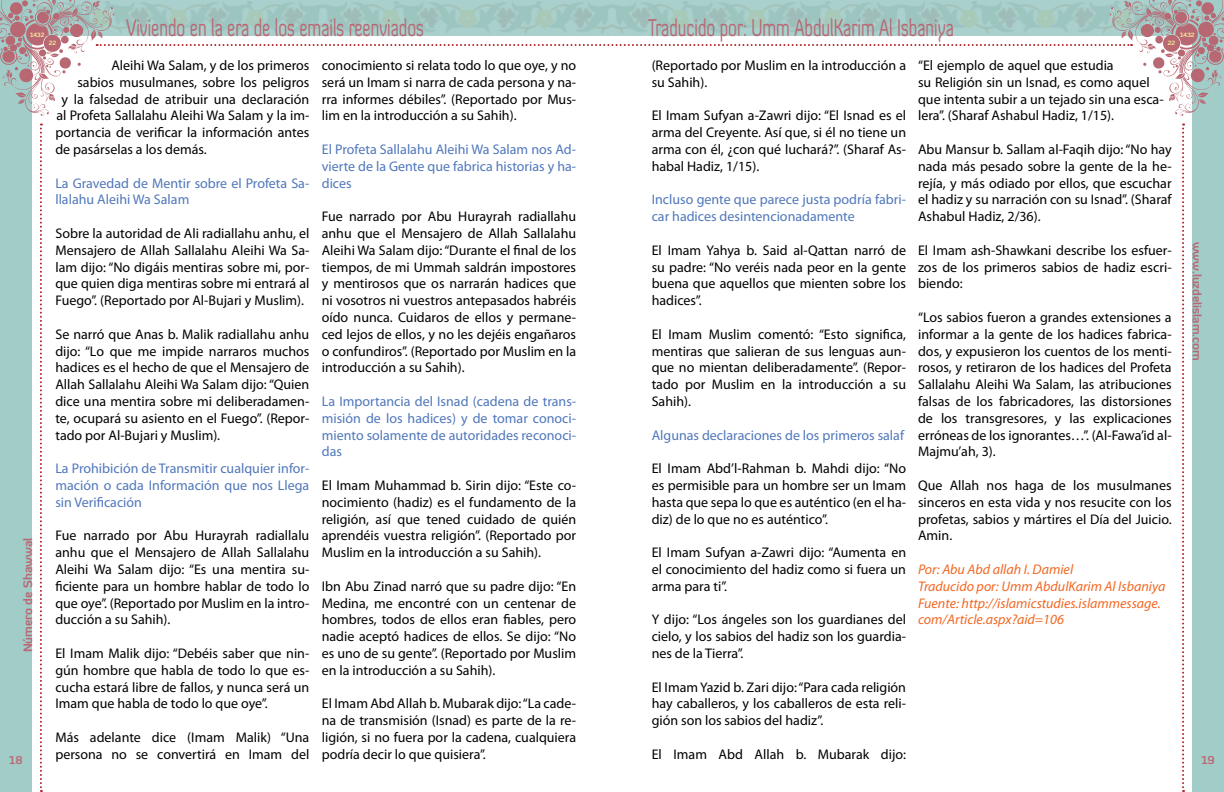
<style>
.page{position:relative;width:1224px;height:792px;background:#fff}
.page>*{position:absolute;margin:0;border:0;box-sizing:border-box;transform-origin:0 0}
.t1{font:24px "Diavlo";color:#b86873;scale:.67 1}
.t2{font:14px/16.8px "Myriad Pro";color:#000;text-align:justify}
.t3{font:14px/16.8px "Myriad Pro";color:#5077bb;text-align:justify}
.t4{font:italic 14px/16.8px "Myriad Pro";color:#f26722}
.t5{font:700 12px "Diavlo";color:#b86873}
.t6{font:700 11px "Diavlo";color:#b86873}
.t7{font:700 6px "Diavlo";color:#f8f299}
</style>
<div class="page">
<div style="left:0;top:0;width:32px;height:792px;background:#a2ccc8"></div>
<svg style="left:40px;top:124px;width:2px;height:668px"></svg>
<div style="left:1192px;top:0;width:32px;height:792px;background:#a2ccc8"></div>
<svg style="left:1182px;top:124px;width:2px;height:668px"></svg>
<svg style="left:0;top:0;width:1224px;height:116px"></svg>
<p class="t7" style="left:30px;top:31px;width:16px">1432</p>
<p class="t7" style="left:49px;top:39px;width:9px">22</p>
<p class="t1" style="left:126px;top:13px;width:446px">Viviendo en la era de los emails reenviados</p>
<p class="t1" style="left:648px;top:13px;width:458px">Traducido por: Umm AbdulKarim Al Isbaniya</p>
<p class="t7" style="left:1180px;top:31px;width:16px">1432</p>
<p class="t7" style="left:1168px;top:39px;width:9px">22</p>
<p class="t2" style="left:111px;top:57px;width:200px">Aleihi Wa Salam, y de los primeros</p>
<p class="t2" style="left:77px;top:74px;width:233px">sabios musulmanes, sobre los peligros</p>
<p class="t2" style="left:61px;top:90px;width:249px">y la falsedad de atribuir una declaración</p>
<p class="t2" style="left:56px;top:107px;width:254px">al Profeta Sallalahu Aleihi Wa Salam y la im-</p>
<p class="t2" style="left:55px;top:124px;width:255px">portancia de verificar la información antes</p>
<p class="t2" style="left:55px;top:141px;width:153px">de pasárselas a los demás.</p>
<p class="t3" style="left:55px;top:174px;width:255px">La Gravedad de Mentir sobre el Profeta Sa&shy;llalahu Aleihi Wa Salam</p>
<p class="t2" style="left:55px;top:225px;width:256px">Sobre la autoridad de Ali radiallahu anhu, el Mensajero de Allah Sallalahu Aleihi Wa Sa&shy;lam dijo: “No digáis mentiras sobre mi, por&shy;que quien diga mentiras sobre mi entrará al Fuego”. (Reportado por Al-Bujari y Muslim).</p>
<p class="t2" style="left:55px;top:326px;width:255px">Se narró que Anas b. Malik radiallahu anhu dijo: “Lo que me impide narraros muchos hadices es el hecho de que el Mensajero de Allah Sallalahu Aleihi Wa Salam dijo: “Quien dice una mentira sobre mi deliberadamen&shy;te, ocupará su asiento en el Fuego”. (Repor&shy;tado por Al-Bujari y Muslim).</p>
<p class="t3" style="left:55px;top:460px;width:256px">La Prohibición de Transmitir cualquier infor&shy;mación o cada Información que nos Llega sin Verificación</p>
<p class="t2" style="left:55px;top:527px;width:256px">Fue narrado por Abu Hurayrah radiallalu anhu que el Mensajero de Allah Sallalahu Aleihi Wa Salam dijo: “Es una mentira su&shy;ficiente para un hombre hablar de todo lo que oye”. (Reportado por Muslim en la intro&shy;ducción a su Sahih).</p>
<p class="t2" style="left:55px;top:645px;width:256px">El Imam Malik dijo: “Debéis saber que nin&shy;gún hombre que habla de todo lo que es&shy;cucha estará libre de fallos, y nunca será un Imam que habla de todo lo que oye”.</p>
<p class="t2" style="left:55px;top:729px;width:256px">Más adelante dice (Imam Malik) “Una persona no se convertirá en Imam del</p>
<p class="t2" style="left:652px;top:57px;width:256px">(Reportado por Muslim en la introducción a su Sahih).</p>
<p class="t2" style="left:652px;top:107px;width:256px">El Imam Sufyan a-Zawri dijo: “El Isnad es el arma del Creyente. Así que, si él no tiene un arma con él, ¿con qué luchará?”. (Sharaf As&shy;habal Hadiz, 1/15).</p>
<p class="t3" style="left:652px;top:191px;width:255px">Incluso gente que parece justa podría fabri&shy;car hadices desintencionadamente</p>
<p class="t2" style="left:652px;top:242px;width:256px">El Imam Yahya b. Said al-Qattan narró de su padre: “No veréis nada peor en la gente buena que aquellos que mienten sobre los hadices”.</p>
<p class="t2" style="left:652px;top:326px;width:256px">El Imam Muslim comentó: “Esto significa, mentiras que salieran de sus lenguas aun&shy;que no mientan deliberadamente”. (Repor&shy;tado por Muslim en la introducción a su Sahih).</p>
<p class="t3" style="left:652px;top:426px;width:254px">Algunas declaraciones de los primeros salaf</p>
<p class="t2" style="left:652px;top:460px;width:256px">El Imam Abd’l-Rahman b. Mahdi dijo: “No es permisible para un hombre ser un Imam hasta que sepa lo que es auténtico (en el ha&shy;diz) de lo que no es auténtico”.</p>
<p class="t2" style="left:652px;top:544px;width:256px">El Imam Sufyan a-Zawri dijo: “Aumenta en el conocimiento del hadiz como si fuera un arma para ti”.</p>
<p class="t2" style="left:652px;top:611px;width:256px">Y dijo: “Los ángeles son los guardianes del cielo, y los sabios del hadiz son los guardia&shy;nes de la Tierra”.</p>
<p class="t2" style="left:652px;top:678px;width:256px">El Imam Yazid b. Zari dijo: “Para cada religión hay caballeros, y los caballeros de esta reli&shy;gión son los sabios del hadiz”.</p>
<p class="t2" style="left:652px;top:746px;width:256px">El Imam Abd Allah b. Mubarak dijo:</p>
<p class="t2" style="left:322px;top:57px;width:256px">conocimiento si relata todo lo que oye, y no será un Imam si narra de cada persona y na&shy;rra informes débiles”. (Reportado por Mus&shy;lim en la introducción a su Sahih).</p>
<p class="t3" style="left:322px;top:141px;width:256px">El Profeta Sallalahu Aleihi Wa Salam nos Ad&shy;vierte de la Gente que fabrica historias y ha&shy;dices</p>
<p class="t2" style="left:322px;top:208px;width:256px">Fue narrado por Abu Hurayrah radiallahu anhu que el Mensajero de Allah Sallalahu Aleihi Wa Salam dijo: “Durante el final de los tiempos, de mi Ummah saldrán impostores y mentirosos que os narrarán hadices que ni vosotros ni vuestros antepasados habréis oído nunca. Cuidaros de ellos y permane&shy;ced lejos de ellos, y no les dejéis engañaros o confundiros”. (Reportado por Muslim en la introducción a su Sahih).</p>
<p class="t3" style="left:322px;top:393px;width:256px">La Importancia del Isnad (cadena de trans&shy;misión de los hadices) y de tomar conoci&shy;miento solamente de autoridades reconoci&shy;das</p>
<p class="t2" style="left:322px;top:477px;width:256px">El Imam Muhammad b. Sirin dijo: “Este co&shy;nocimiento (hadiz) es el fundamento de la religión, así que tened cuidado de quién aprendéis vuestra religión”. (Reportado por Muslim en la introducción a su Sahih).</p>
<p class="t2" style="left:322px;top:578px;width:256px">Ibn Abu Zinad narró que su padre dijo: “En Medina, me encontré con un centenar de hombres, todos de ellos eran fiables, pero nadie aceptó hadices de ellos. Se dijo: “No es uno de su gente”. (Reportado por Muslim en la introducción a su Sahih).</p>
<p class="t2" style="left:322px;top:695px;width:256px">El Imam Abd Allah b. Mubarak dijo: “La cade&shy;na de transmisión (Isnad) es parte de la re&shy;ligión, si no fuera por la cadena, cualquiera podría decir lo que quisiera”.</p>
<p class="t2" style="left:918px;top:57px;width:247px;text-align:left">“El ejemplo de aquel que estudia<br>su Religión sin un Isnad, es como aquel que intenta subir a un tejado sin una esca&shy;lera”. (Sharaf Ashabul Hadiz, 1/15).</p>
<p class="t2" style="left:918px;top:141px;width:255px">Abu Mansur b. Sallam al-Faqih dijo: “No hay nada más pesado sobre la gente de la he&shy;rejía, y más odiado por ellos, que escuchar el hadiz y su narración con su Isnad”. (Sharaf Ashabul Hadiz, 2/36).</p>
<p class="t2" style="left:918px;top:242px;width:255px">El Imam ash-Shawkani describe los esfuer&shy;zos de los primeros sabios de hadiz escri&shy;biendo:</p>
<p class="t2" style="left:918px;top:309px;width:255px">“Los sabios fueron a grandes extensiones a informar a la gente de los hadices fabrica&shy;dos, y expusieron los cuentos de los menti&shy;rosos, y retiraron de los hadices del Profeta Sallalahu Aleihi Wa Salam, las atribuciones falsas de los fabricadores, las distorsiones de los transgresores, y las explicaciones erróneas de los ignorantes…”. (Al-Fawa’id al-Majmu’ah, 3).</p>
<p class="t2" style="left:918px;top:477px;width:255px">Que Allah nos haga de los musulmanes sinceros en esta vida y nos resucite con los profetas, sabios y mártires el Día del Juicio.<br>Amin.</p>
<p class="t4" style="left:918px;top:561px;width:249px">Por: Abu Abd allah I. Damiel<br>Traducido por: Umm AbdulKarim Al Isbaniya Fuente: http://islamicstudies.islammessage. com/Article.aspx?aid=106</p>
<p class="t5" style="left:1205px;top:242px;width:121px;rotate:90deg">www.luzdelislam.com</p>
<p class="t5" style="left:20px;top:652px;width:116px;rotate:-90deg">Número de Shawwal</p>
<p class="t6" style="left:9px;top:753px;width:15px">18</p>
<p class="t6" style="left:1201px;top:753px;width:15px">19</p>
</div>
